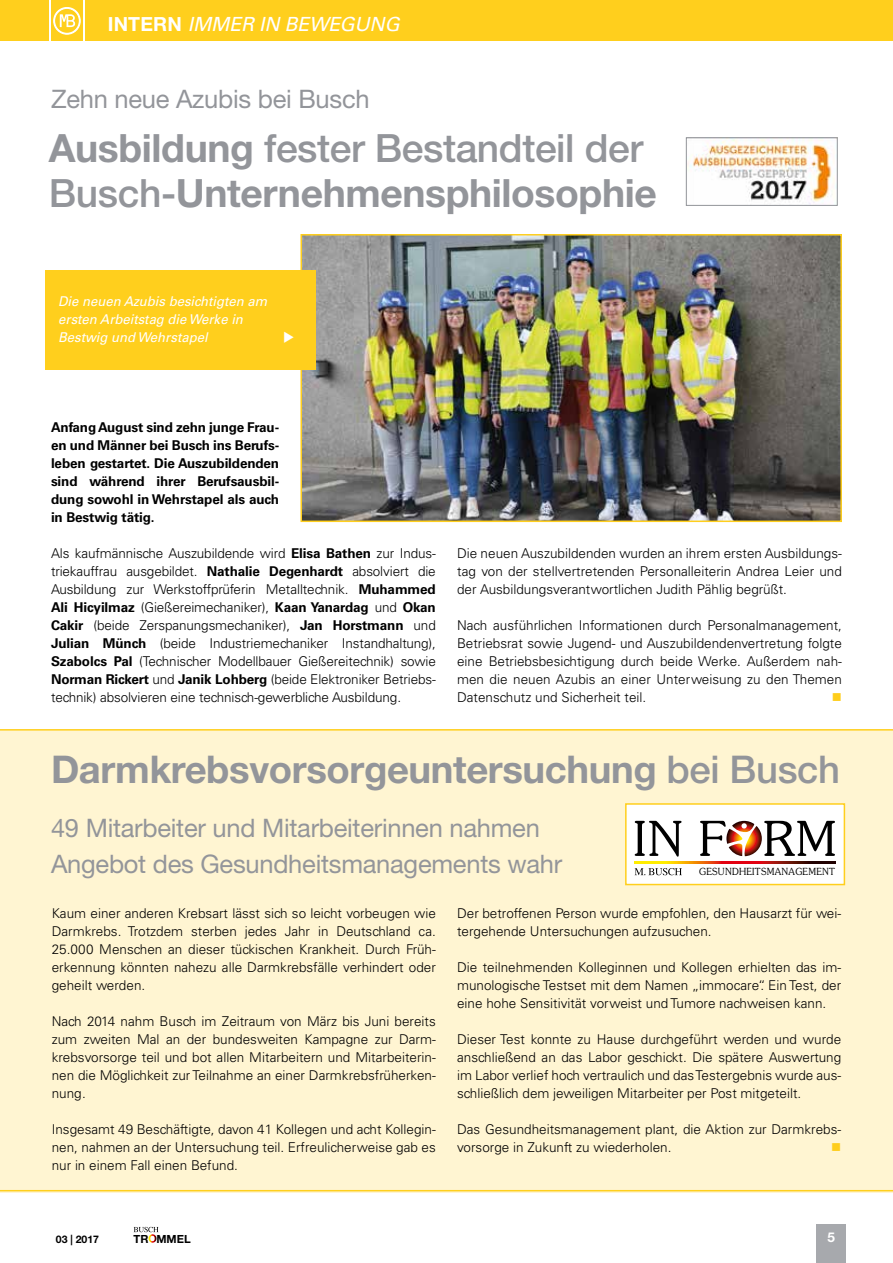
<style>
.page{position:relative;width:893px;height:1263px;background:#fff}
.page>*{position:absolute;margin:0;border:0;box-sizing:border-box;transform-origin:0 0}
.t1{font:77.25px "Jasmine UPC";color:#000}
.t2{font:700 39px/45px "Helvetica Neue LT Pro";letter-spacing:-.01em;color:#93959a}
.t3{font:700 38.25px "Helvetica Neue LT Pro";letter-spacing:-.01em;color:#93959a}
.t4{font:25.5px/36px "Helvetica Neue LT Pro";letter-spacing:-.01em;color:#93959a}
.t5{font:italic 19.5px "Univers LT Std";color:#fff}
.t6{font:15.75px "Jasmine UPC";letter-spacing:.02em;color:#000;scale:.93 1}
.t7{font:300 13.5px/18px "Univers LT Std";color:#000;text-align:justify}
.t8{font:700 13.5px/18px "Univers LT Std";letter-spacing:-.01em;color:#000;text-align:justify}
.t9{font:italic 13.5px/18px "Univers LT Std";color:#fff}
.t10{font:13.5px "Wingdings";color:#fecd1b}
.t11{font:700 13.5px "Helvetica Neue LT Pro";color:#fff}
.t12{font:700 11.25px "Helvetica Neue LT Pro";color:#000}
.t13{font:700 10.5px "Helvetica Neue LT Pro";color:#000}
.s1{font-family:"Helvetica Neue LT Pro";font-weight:700;font-style:normal}
.s2{font-weight:500}
.s3{font-weight:700}
</style>
<div class="page">
<div style="left:816px;top:1224px;width:30px;height:39px;background:#a7a9ad"></div>
<svg style="left:134px;top:1227px;width:25px;height:16px"></svg>
<div style="left:0;top:729px;width:893px;height:463px;background:#fff5d2"></div>
<img style="left:303px;top:237px;width:536px;height:282px">
<div style="left:300px;top:234px;width:542px;height:288px;border:2px solid #ffcf1d"></div>
<div style="left:0;top:0;width:49px;height:41px;background:#ffcf1d"></div>
<div style="left:85px;top:0;width:808px;height:41px;background:#ffcf1d"></div>
<div style="left:51px;top:0;width:32px;height:41px;background:#ffcf1d"></div>
<svg style="left:53px;top:7px;width:28px;height:28px"></svg>
<hr style="left:0;top:1190px;width:893px;height:1px;background:#ffcf1d">
<hr style="left:0;top:729px;width:893px;height:2px;background:#ffcf1d">
<div style="left:626px;top:804px;width:218px;height:80px;background:#fff"></div>
<svg style="left:726px;top:821px;width:36px;height:35px"></svg>
<svg style="left:635px;top:868px;width:47px;height:7px"></svg>
<svg style="left:634px;top:861px;width:201px;height:2px"></svg>
<div style="left:625px;top:803px;width:220px;height:82px;border:2px solid #ffcf1d"></div>
<div style="left:45px;top:270px;width:271px;height:99px;background:#ffcf1d"></div>
<img style="left:688px;top:139px;width:148px;height:65px">
<div style="left:686px;top:137px;width:152px;height:69px;border:1px solid #93959a"></div>
<h3 class="t5" style="left:108px;top:12px;width:298px"><span class="s1">I N T E R N</span> IMMER IN BEWEGUNG</h3>
<h3 class="t4" style="left:51px;top:80px;width:320px">Zehn neue Azubis bei Busch</h3>
<h2 class="t2" style="left:49px;top:124px;width:609px">Ausbildung <span class="s2">fester Bestandteil der<br>Busch-</span>Unternehmensphilosophie</h2>
<p class="t9" style="left:58px;top:292px;width:210px">Die neuen Azubis besichtigten am ersten Arbeitstag die Werke in<br>Bestwig und Wehrstapel</p>
<p class="t8" style="left:51px;top:418px;width:230px">Anfang August sind zehn junge Frau&shy;en und Männer bei Busch ins Berufs&shy;leben gestartet. Die Auszubildenden sind während ihrer Berufsausbil&shy;dung sowohl in Wehrstapel als auch in Bestwig tätig.</p>
<p class="t7" style="left:51px;top:544px;width:386px">Als kaufmännische Auszubildende wird <span class="s3">Elisa Bathen</span> zur Indus&shy;triekauffrau ausgebildet. <span class="s3">Nathalie Degenhardt</span> absolviert die Ausbildung zur Werkstoffprüferin Metalltechnik. <span class="s3">Muhammed Ali Hicyilmaz</span> (Gießereimechaniker), <span class="s3">Kaan Yanardag</span> und <span class="s3">Okan Cakir</span> (beide Zerspanungsmechaniker), <span class="s3">Jan Horstmann</span> und <span class="s3">Julian Münch</span> (beide Industriemechaniker Instandhaltung), <span class="s3">Szabolcs Pal</span> (Technischer Modellbauer Gießereitechnik) sowie <span class="s3">Norman Rickert</span> und <span class="s3">Janik Lohberg</span> (beide Elektroniker Betriebs&shy;technik) absolvieren eine technisch-gewerbliche Ausbildung.</p>
<p class="t7" style="left:457px;top:544px;width:386px">Die neuen Auszubildenden wurden an ihrem ersten Ausbildungs&shy;tag von der stellvertretenden Personalleiterin Andrea Leier und der Ausbildungsverantwortlichen Judith Pählig begrüßt.</p>
<p class="t7" style="left:457px;top:616px;width:386px">Nach ausführlichen Informationen durch Personalmanagement, Betriebsrat sowie Jugend- und Auszubildendenvertretung folgte eine Betriebsbesichtigung durch beide Werke. Außerdem nah&shy;men die neuen Azubis an einer Unterweisung zu den Themen Datenschutz und Sicherheit teil.</p>
<p class="t10" style="left:832px;top:690px;width:12px">■</p>
<h3 class="t3" style="left:51px;top:745px;width:790px">Darmkrebsvorsorgeuntersuchung <span class="s2">bei Busch</span></h3>
<h3 class="t4" style="left:51px;top:809px;width:513px">49 Mitarbeiter und Mitarbeiterinnen nahmen<br>Angebot des Gesundheitsmanagements wahr</h3>
<h1 class="t1" style="left:634px;top:798px;width:93px">INF</h1>
<h1 class="t1" style="left:763px;top:798px;width:75px">RM</h1>
<p class="t6" style="left:699px;top:864px;width:147px">GESUNDHEITSMANAGEMENT</p>
<p class="t7" style="left:52px;top:904px;width:386px">Kaum einer anderen Krebsart lässt sich so leicht vorbeugen wie Darmkrebs. Trotzdem sterben jedes Jahr in Deutschland ca.<br>25.000 Menschen an dieser tückischen Krankheit. Durch Früh&shy;erkennung könnten nahezu alle Darmkrebsfälle verhindert oder geheilt werden.</p>
<p class="t7" style="left:52px;top:1012px;width:386px">Nach 2014 nahm Busch im Zeitraum von März bis Juni bereits zum zweiten Mal an der bundesweiten Kampagne zur Darm&shy;krebsvorsorge teil und bot allen Mitarbeitern und Mitarbeiterin&shy;nen die Möglichkeit zur Teilnahme an einer Darmkrebsfrüherken&shy;nung.</p>
<p class="t7" style="left:52px;top:1120px;width:386px">Insgesamt 49 Beschäftigte, davon 41 Kollegen und acht Kollegin&shy;nen, nahmen an der Untersuchung teil. Erfreulicherweise gab es nur in einem Fall einen Befund.</p>
<p class="t7" style="left:457px;top:904px;width:386px">Der betroffenen Person wurde empfohlen, den Hausarzt für wei&shy;tergehende Untersuchungen aufzusuchen.</p>
<p class="t7" style="left:457px;top:958px;width:386px">Die teilnehmenden Kolleginnen und Kollegen erhielten das im&shy;munologische Testset mit dem Namen „immocare“. Ein Test, der eine hohe Sensitivität vorweist und Tumore nachweisen kann.</p>
<p class="t7" style="left:457px;top:1030px;width:386px">Dieser Test konnte zu Hause durchgeführt werden und wurde anschließend an das Labor geschickt. Die spätere Auswertung im Labor verlief hoch vertraulich und das Testergebnis wurde aus&shy;schließlich dem jeweiligen Mitarbeiter per Post mitgeteilt.</p>
<p class="t7" style="left:457px;top:1120px;width:386px">Das Gesundheitsmanagement plant, die Aktion zur Darmkrebs&shy;vorsorge in Zukunft zu wiederholen.</p>
<p class="t10" style="left:831px;top:1140px;width:12px">■</p>
<p class="t13" style="left:56px;top:1232px;width:45px">03 | 2017</p>
<p class="t12" style="left:134px;top:1231px;width:59px">TR MMEL</p>
<p class="t11" style="left:828px;top:1228px;width:9px">5</p>
</div>
